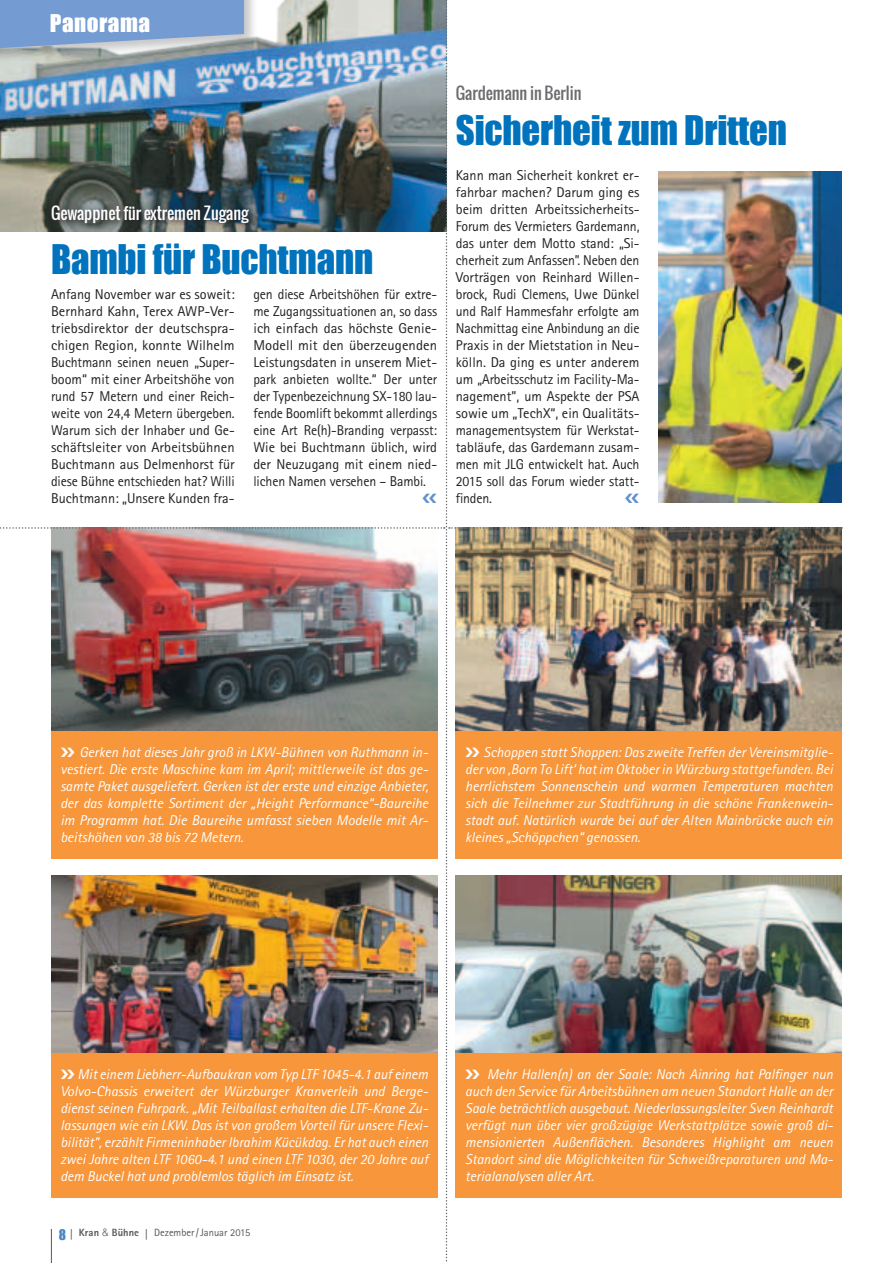
<style>
.page{position:relative;width:893px;height:1263px;background:#fff}
.page>*{position:absolute;margin:0;border:0;box-sizing:border-box;transform-origin:0 0}
.t1{font:37.5px "Impact";letter-spacing:-.005em;color:#0073bc}
.t2{font:22.5px "Impact";letter-spacing:.02em;color:#fff}
.t3{font:16.5px "Oswald";color:#fff}
.t4{font:16.5px "Oswald";color:#6c6d70}
.t5{font:italic 14.25px/17px "Rotis Sans Serif";color:#fff;text-align:justify}
.t6{font:14.25px/17px "Rotis Sans Serif";letter-spacing:-.01em;color:#231f20;text-align:justify}
.t7{font:10.5px "Rotis Sans Serif";color:#57585a}
.s1{font-family:"Impact";font-size:13.5px;color:#4786c6}
.s2{font-family:"Frutiger";font-weight:700;font-stretch:condensed;font-size:10.65px}
.s3{font-weight:800}
.s4{font-family:"Helvetica";font-weight:300}
</style>
<div class="page">
<img style="left:0;top:0;width:842px;height:1263px">
<h2 class="t2" style="left:50px;top:6px;width:102px">Panorama</h2>
<p class="t3" style="left:51px;top:200px;width:199px">Gewappnet für extremen Zugang</p>
<h1 class="t1" style="left:51px;top:230px;width:324px">Bambi für Buchtmann</h1>
<p class="t6" style="left:51px;top:286px;width:185px">Anfang November war es soweit:<br>Bernhard Kahn, Terex AWP-Ver&shy;triebsdirektor der deutschspra&shy;chigen Region, konnte Wilhelm Buchtmann seinen neuen „Super&shy;boom“ mit einer Arbeitshöhe von rund 57 Metern und einer Reich&shy;weite von 24,4 Metern übergeben.<br>Warum sich der Inhaber und Ge&shy;schäftsleiter von Arbeitsbühnen Buchtmann aus Delmenhorst für diese Bühne entschieden hat? Willi Buchtmann: „Unsere Kunden fra-</p>
<p class="t6" style="left:253px;top:286px;width:185px">gen diese Arbeitshöhen für extre&shy;me Zugangssituationen an, so dass ich einfach das höchste Genie-Modell mit den überzeugenden Leistungsdaten in unserem Miet&shy;park anbieten wollte.“ Der unter der Typenbezeichnung SX-180 lau&shy;fende Boomlift bekommt allerdings eine Art Re(h)-Branding verpasst:<br>Wie bei Buchtmann üblich, wird der Neuzugang mit einem nied&shy;lichen Namen versehen – Bambi.</p>
<p class="t4" style="left:456px;top:81px;width:127px">Gardemann in Berlin</p>
<h1 class="t1" style="left:456px;top:101px;width:333px">Sicherheit zum Dritten</h1>
<p class="t6" style="left:456px;top:167px;width:185px">Kann man Sicherheit konkret er&shy;fahrbar machen? Darum ging es beim dritten Arbeitssicherheits-Forum des Vermieters Gardemann, das unter dem Motto stand: „Si&shy;cherheit zum Anfassen”. Neben den Vorträgen von Reinhard Willen&shy;brock, Rudi Clemens, Uwe Dünkel und Ralf Hammesfahr erfolgte am Nachmittag eine Anbindung an die Praxis in der Mietstation in Neu&shy;kölln. Da ging es unter anderem um „Arbeitsschutz im Facility-Ma&shy;nagement”, um Aspekte der PSA sowie um „TechX“, ein Qualitäts&shy;managementsystem für Werkstat&shy;tabläufe, das Gardemann zusam&shy;men mit JLG entwickelt hat. Auch 2015 soll das Forum wieder statt&shy;finden.</p>
<p class="t5" style="left:60px;top:744px;width:369px;text-indent:19px">Gerken hat dieses Jahr groß in LKW-Bühnen von Ruthmann in&shy;vestiert. Die erste Maschine kam im April; mittlerweile ist das ge&shy;samte Paket ausgeliefert. Gerken ist der erste und einzige Anbieter, der das komplette Sortiment der „Height Performance“-Baureihe im Programm hat. Die Baureihe umfasst sieben Modelle mit Ar&shy;beitshöhen von 38 bis 72 Metern.</p>
<p class="t5" style="left:465px;top:744px;width:369px;text-indent:18px">Schoppen statt Shoppen: Das zweite Treffen der Vereinsmitglie&shy;der von ‚Born To Lift‘ hat im Oktober in Würzburg stattgefunden. Bei herrlichstem Sonnenschein und warmen Temperaturen machten sich die Teilnehmer zur Stadtführung in die schöne Frankenwein&shy;stadt auf. Natürlich wurde bei auf der Alten Mainbrücke auch ein kleines „Schöppchen“ genossen.</p>
<p class="t5" style="left:60px;top:1066px;width:369px;text-indent:17px">Mit einem Liebherr-Aufbaukran vom Typ LTF 1045-4.1 auf einem Volvo-Chassis erweitert der Würzburger Kranverleih und Berge&shy;dienst seinen Fuhrpark. „Mit Teilballast erhalten die LTF-Krane Zu&shy;lassungen wie ein LKW. Das ist von großem Vorteil für unsere Flexi&shy;bilität“, erzählt Firmeninhaber Ibrahim Kücükdag. Er hat auch einen zwei Jahre alten LTF 1060-4.1 und einen LTF 1030, der 20 Jahre auf dem Buckel hat und problemlos täglich im Einsatz ist.</p>
<p class="t7" style="left:59px;top:1226px;width:193px"><span class="s1">8</span> <span class="s2">|</span> <span class="s3">Kran</span> <span class="s4">&amp;</span> <span class="s3">Bühne</span> <span class="s2">|</span> Dezember / Januar 2015</p>
<p class="t5" style="left:465px;top:1066px;width:369px;text-indent:22px">Mehr Hallen(n) an der Saale: Nach Ainring hat Palfinger nun auch den Service für Arbeitsbühnen am neuen Standort Halle an der Saale beträchtlich ausgebaut. Niederlassungsleiter Sven Reinhardt verfügt nun über vier großzügige Werkstattplätze sowie groß di&shy;mensionierten Außenflächen. Besonderes Highlight am neuen Standort sind die Möglichkeiten für Schweißreparaturen und Ma&shy;terialanalysen aller Art.</p>
</div>
